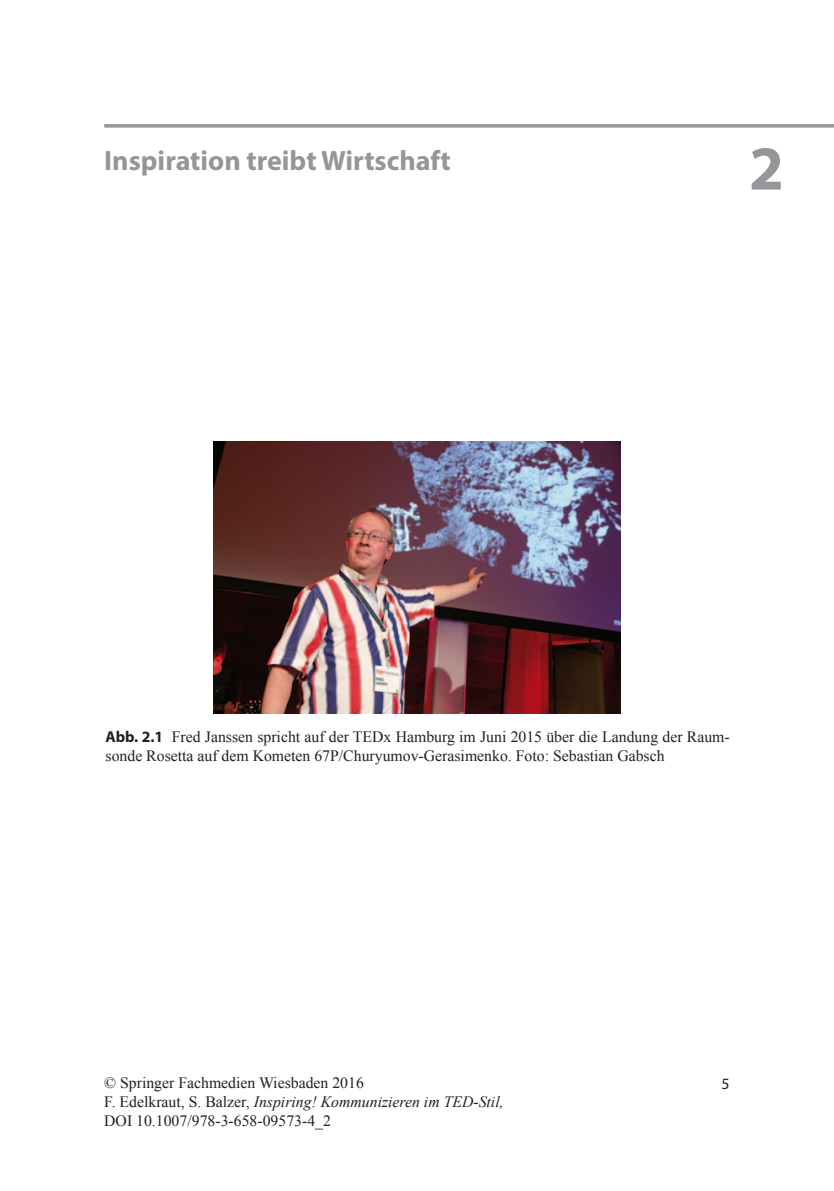
<style>
.page{position:relative;width:834px;height:1191px;background:#fff}
.page>*{position:absolute;margin:0;border:0;box-sizing:border-box;transform-origin:0 0}
.t1{font:700 63px "Myriad Pro";color:#949699}
.t2{font:700 28px "Myriad Pro";color:#949699}
.t3{font:15.75px/19.2px "Times New Roman";color:#231f20}
.t4{font:15.75px "Times New Roman PSMT2";color:#231f20}
.t5{font:15.75px "Myriad Pro";color:#231f20}
.s1{font-family:"Myriad Pro";font-weight:700}
.s2{font-style:italic}
</style>
<div class="page">
<svg style="left:104px;top:124px;width:729px;height:4px;background:#a1a2a5"></svg>
<img style="left:213px;top:441px;width:407px;height:272px">
<h2 class="t2" style="left:104px;top:142px;width:348px">Inspiration treibt Wirtschaft</h2>
<h1 class="t1" style="left:748px;top:127px;width:36px">2</h1>
<p class="t3" style="left:106px;top:726px;width:625px"><span class="s1">Abb. 2.1</span> Fred Janssen spricht auf der TEDx Hamburg im Juni 2015 über die Landung der Raum&shy;sonde Rosetta auf dem Kometen 67P/Churyumov-Gerasimenko. Foto: Sebastian Gabsch</p>
<p class="t3" style="left:104px;top:1072px;width:401px">© Springer Fachmedien Wiesbaden 2016<br>F. Edelkraut, S. Balzer, <span class="s2">Inspiring! Kommunizieren im TED-Stil,</span></p>
<p class="t4" style="left:104px;top:1110px;width:228px">DOI 10.1007/978-3-658-09573-4_2</p>
<p class="t5" style="left:721px;top:1073px;width:10px">5</p>
</div>
